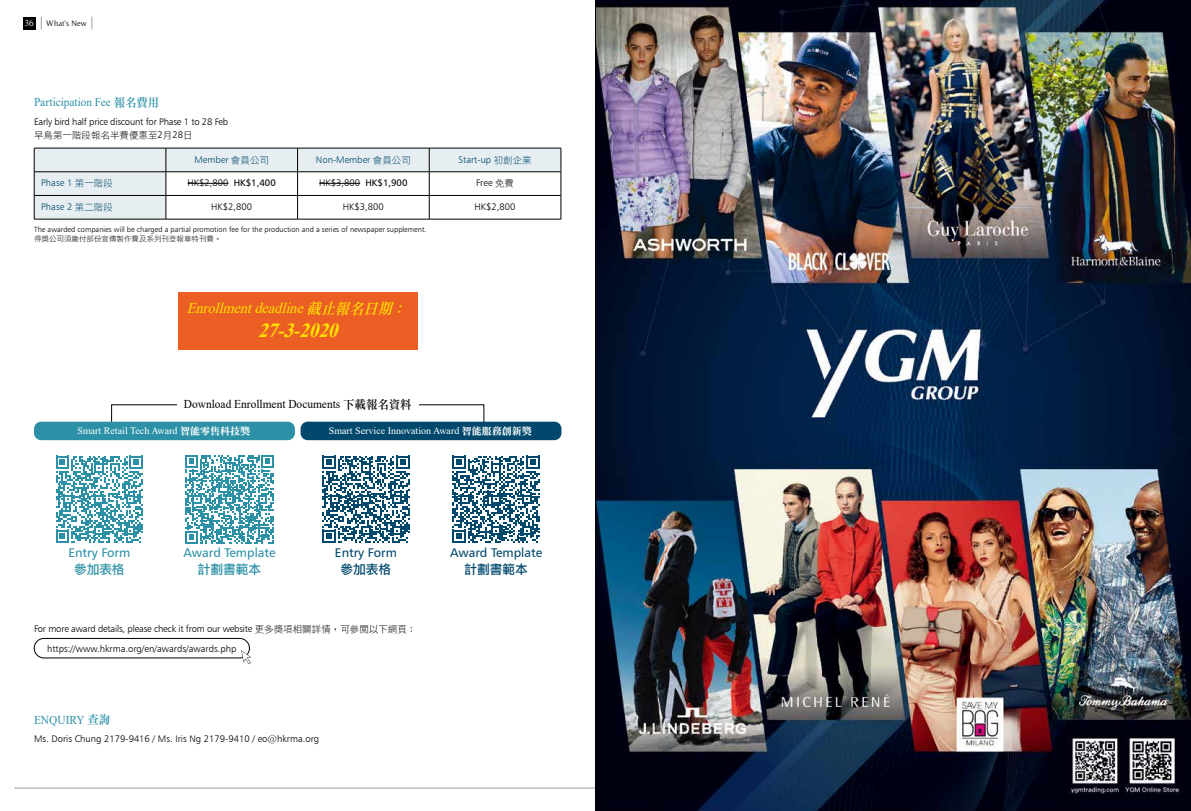
<style>
.page{position:relative;width:1191px;height:811px;background:#fff}
.page>*{position:absolute;margin:0;border:0;box-sizing:border-box;transform-origin:0 0}
.t1{font:italic 700 20px "Times New Roman";color:#ffe100;scale:.95 1}
.t2{font:italic 15px "Times New Roman";color:#ffe100;scale:.95 1}
.t3{font:12.6px "Humanist 777 BT Roman B";color:#2c91a7}
.t4{font:12.6px "Humanist 777 BT Roman B";color:#00496d}
.t5{font:12.6px "DF Li Hei Md HK BF";color:#2c91a7}
.t6{font:12.6px "DF Li Hei Md HK BF";color:#00496d}
.t7{font:12px "Times New Roman";color:#000;scale:.95 1}
.t8{font:12px "Times New Roman";color:#2c91a7;scale:.95 1}
.t9{font:10px "Times New Roman";color:#fff}
.t10{font:9.5px/20.1px "Humanist 777 BT Light B";letter-spacing:-.02em;color:#000}
.t11{font:9.5px "Humanist 777 BT Light B";color:#000}
.t12{font:9.5px "Humanist 777 BT Light B";color:#00496d}
.t13{font:9.5px "DF Li Hei Lt HK BF";color:#000}
.t14{font:9px "Timeless";color:#fff}
.t15{font:8px "Timeless";color:#000}
.t16{font:7.5px "Humanist 777 BT Light B";color:#000}
.t17{font:7.5px "DF Li Hei Lt HK BF";color:#000}
.s1{font-family:"DF Li Song Md HK BF"}
.s2{font-family:"Humanist 777 BT Light B"}
.s3{font-family:"DF Li Hei Lt HK BF"}
.s4{font-family:"Humanist 777 BT Roman B"}
.s5{font-family:"DF Li Song Bd HK BF"}
</style>
<div class="page">
<hr style="left:14px;top:788px;width:581px;height:1px;background:#9fa0a0">
<svg style="left:34px;top:148px;width:528px;height:71px"></svg>
<hr style="left:34px;top:219px;width:132px;height:1px;background:#000">
<hr style="left:166px;top:219px;width:131px;height:1px;background:#000">
<hr style="left:297px;top:219px;width:132px;height:1px;background:#000">
<hr style="left:429px;top:219px;width:132px;height:1px;background:#000">
<hr style="left:188px;top:183px;width:40px;height:1px;background:#000">
<hr style="left:319px;top:183px;width:41px;height:1px;background:#000">
<div style="left:178px;top:292px;width:240px;height:57px;background:#eb5f24"></div>
<div style="left:34px;top:638px;width:216px;height:20px;border:1px solid #000;border-radius:10px"></div>
<svg style="left:241px;top:650px;width:10px;height:14px"></svg>
<div style="left:34px;top:422px;width:261px;height:18px;background:#2c91a7;border-radius:7px"></div>
<svg style="left:56px;top:456px;width:87px;height:87px"></svg>
<svg style="left:185px;top:455px;width:89px;height:89px"></svg>
<div style="left:300px;top:422px;width:261px;height:18px;background:#00496d;border-radius:7px"></div>
<svg style="left:322px;top:456px;width:88px;height:87px"></svg>
<svg style="left:452px;top:456px;width:88px;height:87px"></svg>
<div style="left:23px;top:17px;width:12px;height:13px;background:#000"></div>
<svg style="left:41px;top:17px;width:1px;height:12px"></svg>
<svg style="left:92px;top:17px;width:1px;height:12px"></svg>
<img style="left:596px;top:0;width:595px;height:811px">
<hr style="left:595px;top:0;width:1px;height:811px;background:#000">
<p class="t14" style="left:24px;top:18px;width:11px">36</p>
<p class="t15" style="left:46px;top:19px;width:42px">What's New</p>
<p class="t8" style="left:34px;top:94px;width:133px">Participation Fee <span class="s1">報名費用</span></p>
<p class="t10" style="left:34px;top:112px;width:196px">Early bird half price discount for Phase 1 to 28 Feb</p>
<p class="t13" style="left:34px;top:131px;width:160px">早鳥第一階段報名半費優惠至<span class="s2">2</span>月<span class="s2">28</span>日</p>
<p class="t12" style="left:194px;top:154px;width:76px">Member <span class="s3">會員公司</span></p>
<p class="t12" style="left:316px;top:154px;width:96px">Non-Member <span class="s3">會員公司</span></p>
<p class="t12" style="left:458px;top:154px;width:75px">Start-up <span class="s3">初創企業</span></p>
<p class="t12" style="left:41px;top:177px;width:73px">Phase 1 <span class="s3">第一階段</span></p>
<p class="t11" style="left:187px;top:177px;width:90px">HK$2,800 <span class="s4">HK$1,400</span></p>
<p class="t11" style="left:319px;top:177px;width:90px">HK$3,800 <span class="s4">HK$1,900</span></p>
<p class="t11" style="left:476px;top:177px;width:39px">Free <span class="s3">免費</span></p>
<p class="t12" style="left:41px;top:201px;width:73px">Phase 2 <span class="s3">第二階段</span></p>
<p class="t11" style="left:211px;top:201px;width:42px">HK$2,800</p>
<p class="t11" style="left:343px;top:201px;width:42px">HK$3,800</p>
<p class="t11" style="left:474px;top:201px;width:42px">HK$2,800</p>
<p class="t16" style="left:34px;top:225px;width:394px">The awarded companies will be charged a partial promotion fee for the production and a series of newspaper supplement.</p>
<p class="t17" style="left:34px;top:235px;width:189px">得獎公司須繳付部份宣傳製作費及系列刊登報章特刊費。</p>
<h2 class="t2" style="left:187px;top:297px;width:237px">Enrollmentdeadline<span class="s1">截止報名日期：</span></h2>
<h1 class="t1" style="left:258px;top:316px;width:93px">27-3-2020</h1>
<p class="t7" style="left:184px;top:395px;width:241px">Download Enrollment Documents <span class="s1">下載報名資料</span></p>
<p class="t9" style="left:77px;top:424px;width:174px">Smart Retail Tech Award <span class="s5">智能零售科技獎</span></p>
<p class="t9" style="left:329px;top:424px;width:204px">Smart Service Innovation Award <span class="s5">智能服務創新獎</span></p>
<h3 class="t3" style="left:68px;top:545px;width:63px">Entry Form</h3>
<h3 class="t5" style="left:74px;top:562px;width:52px">參加表格</h3>
<h3 class="t3" style="left:183px;top:545px;width:94px">Award Template</h3>
<h3 class="t5" style="left:198px;top:562px;width:65px">計劃書範本</h3>
<h3 class="t4" style="left:335px;top:545px;width:63px">Entry Form</h3>
<h3 class="t6" style="left:340px;top:562px;width:52px">參加表格</h3>
<p class="t10" style="left:47px;top:618px;width:371px;text-indent:-13px">For more award details, please check it from our website <span class="s3">更多獎項相關詳情，可參閱以下網頁：</span>https://www.hkrma.org/en/awards/awards.php</p>
<p class="t8" style="left:34px;top:711px;width:82px">ENQUIRY <span class="s1">查詢</span></p>
<p class="t11" style="left:34px;top:733px;width:287px">Ms. Doris Chung 2179-9416 / Ms. Iris Ng 2179-9410 / eo@hkrma.org</p>
<h3 class="t4" style="left:450px;top:545px;width:94px">Award Template</h3>
<h3 class="t6" style="left:464px;top:562px;width:65px">計劃書範本</h3>
</div>
